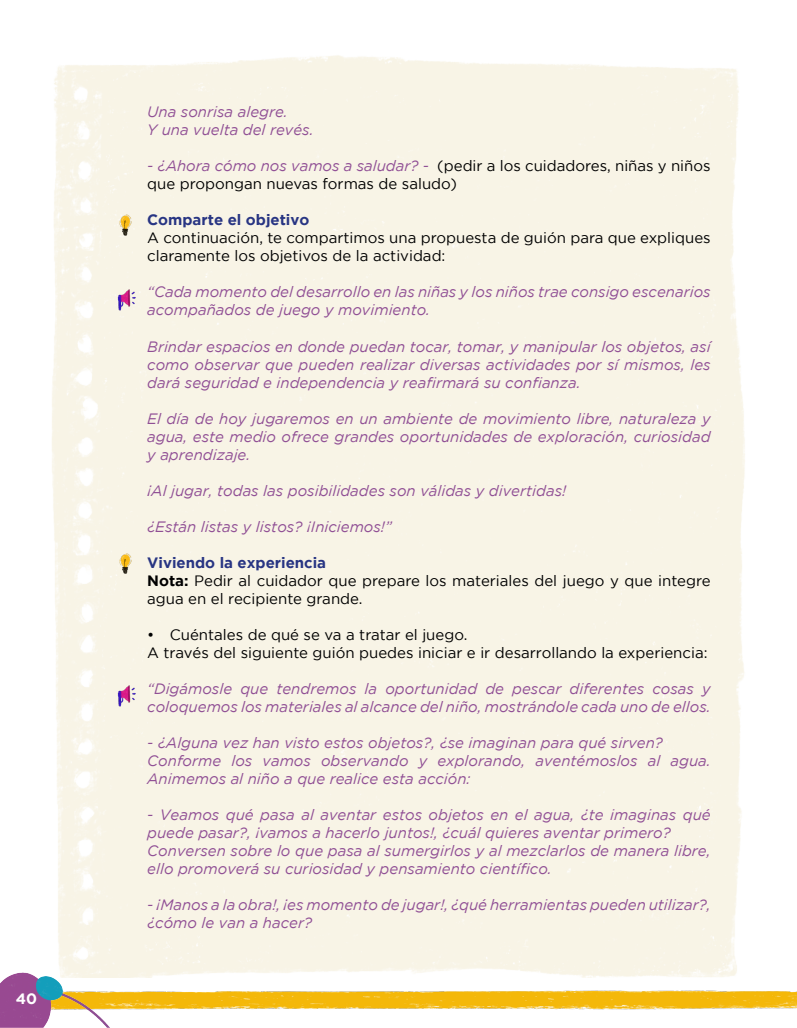
<style>
.page{position:relative;width:797px;height:1028px;background:#fff}
.page>*{position:absolute;margin:0;border:0;box-sizing:border-box;transform-origin:0 0}
.t1{font:italic 15px/18px "Gotham";color:#904f95}
.t2{font:15px/18px "Gotham";color:#000}
.t3{font:700 15px "Gotham";color:#283583}
.t4{font:700 15px "Gotham";color:#fff}
.s1{font-style:italic;color:#904f95}
.s2{font-weight:700;color:#283583}
.s3{font-weight:700}
</style>
<div class="page">
<img style="left:122px;top:990px;width:675px;height:20px">
<img style="left:0;top:972px;width:122px;height:56px">
<img style="left:117px;top:213px;width:15px;height:23px">
<img style="left:117px;top:551px;width:15px;height:23px">
<img style="left:110px;top:285px;width:30px;height:28px">
<img style="left:110px;top:681px;width:30px;height:28px">
<p class="t4" style="left:16px;top:990px;width:23px">40</p>
<p class="t1" style="left:147px;top:103px;width:168px">Una sonrisa alegre.<br>Y una vuelta del revés.</p>
<p class="t2" style="left:147px;top:157px;width:565px"><span class="s1">- ¿Ahora cómo nos vamos a saludar? -</span> (pedir a los cuidadores, niñas y niños que propongan nuevas formas de saludo)</p>
<p class="t3" style="left:147px;top:211px;width:164px">Comparte el objetivo</p>
<p class="t2" style="left:147px;top:229px;width:565px">A continuación, te compartimos una propuesta de guión para que expliques claramente los objetivos de la actividad:</p>
<p class="t1" style="left:147px;top:283px;width:565px">“Cada momento del desarrollo en las niñas y los niños trae consigo escenarios acompañados de juego y movimiento.</p>
<p class="t1" style="left:147px;top:337px;width:565px;text-align:justify">Brindar espacios en donde puedan tocar, tomar, y manipular los objetos, así como observar que pueden realizar diversas actividades por sí mismos, les dará seguridad e independencia y reafirmará su confianza.</p>
<p class="t1" style="left:147px;top:409px;width:565px;text-align:justify">El día de hoy jugaremos en un ambiente de movimiento libre, naturaleza y agua, este medio ofrece grandes oportunidades de exploración, curiosidad y aprendizaje.</p>
<p class="t1" style="left:147px;top:481px;width:420px">¡Al jugar, todas las posibilidades son válidas y divertidas!</p>
<p class="t1" style="left:147px;top:517px;width:246px">¿Están listas y listos? ¡Iniciemos!”</p>
<p class="t2" style="left:147px;top:553px;width:565px"><span class="s2">Viviendo la experiencia<br></span><span class="s3">Nota:</span> Pedir al cuidador que prepare los materiales del juego y que integre agua en el recipiente grande.</p>
<p class="t2" style="left:147px;top:625px;width:562px">• Cuéntales de qué se va a tratar el juego.<br>A través del siguiente guión puedes iniciar e ir desarrollando la experiencia:</p>
<p class="t1" style="left:147px;top:679px;width:565px">“Digámosle que tendremos la oportunidad de pescar diferentes cosas y coloquemos los materiales al alcance del niño, mostrándole cada uno de ellos.</p>
<p class="t1" style="left:147px;top:733px;width:565px">- ¿Alguna vez han visto estos objetos?, ¿se imaginan para qué sirven?<br>Conforme los vamos observando y explorando, aventémoslos al agua.<br>Animemos al niño a que realice esta acción:</p>
<p class="t1" style="left:147px;top:805px;width:565px">- Veamos qué pasa al aventar estos objetos en el agua, ¿te imaginas qué puede pasar?, ¡vamos a hacerlo juntos!, ¿cuál quieres aventar primero?<br>Conversen sobre lo que pasa al sumergirlos y al mezclarlos de manera libre, ello promoverá su curiosidad y pensamiento científico.</p>
<p class="t1" style="left:147px;top:895px;width:565px">- ¡Manos a la obra!, ¡es momento de jugar!, ¿qué herramientas pueden utilizar?, ¿cómo le van a hacer?</p>
</div>
